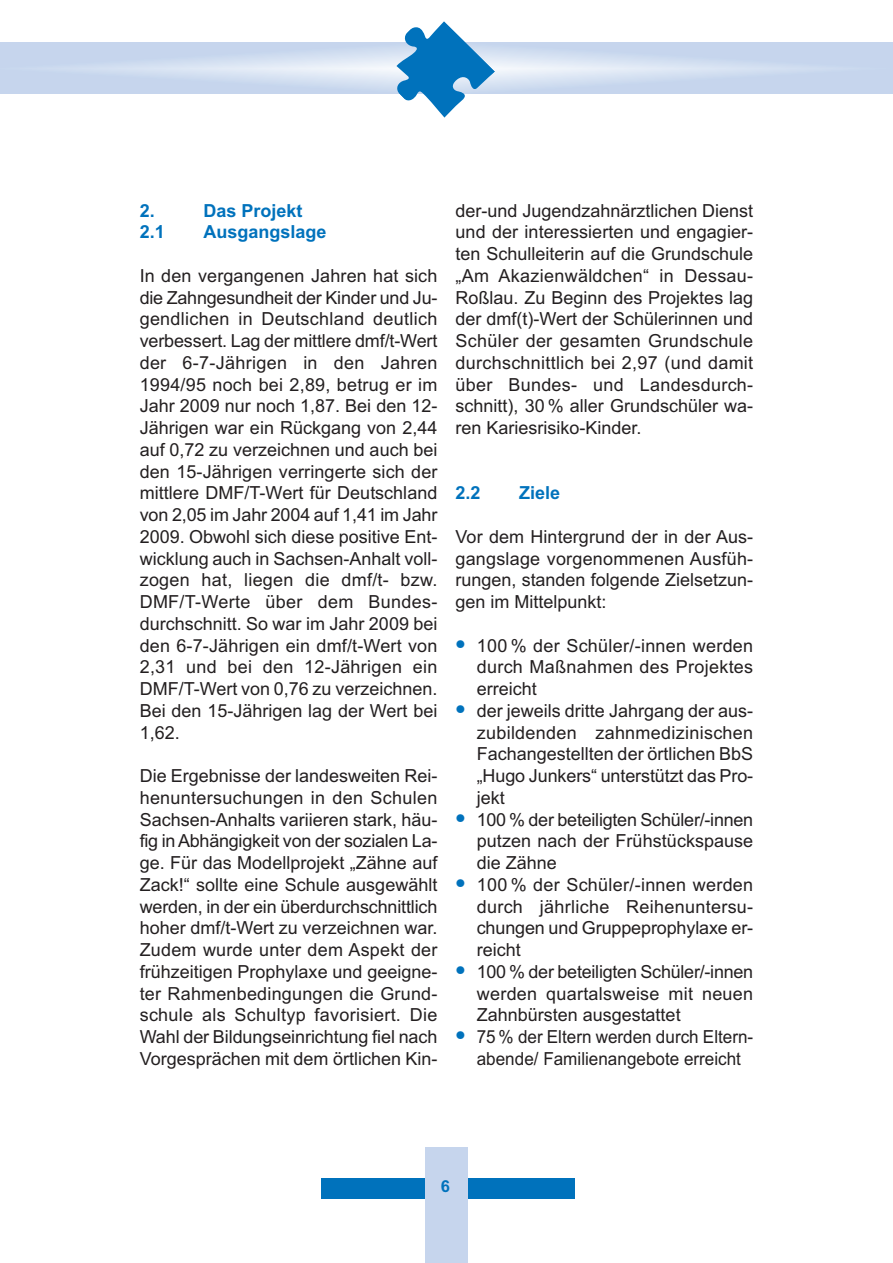
<style>
.page{position:relative;width:893px;height:1263px;background:#fff}
.page>*{position:absolute;margin:0;border:0;box-sizing:border-box;transform-origin:0 0}
.t1{font:18px/21.8px "Arial";color:#231f20;text-align:justify}
.t2{font:18px/21.8px "Arial";color:#231f20;text-align:center;scale:.95 1}
.t3{font:700 18px "Arial";color:#0072bc}
.t4{font:700 16.5px "Arial";color:#0072bc}
</style>
<div class="page">
<svg style="left:0;top:43px;width:893px;height:51px;background:#cddbef"></svg>
<div style="left:321px;top:1179px;width:253px;height:20px;background:#0072bc"></div>
<div style="left:425px;top:1147px;width:43px;height:116px;background:#c6d5ed"></div>
<svg style="left:394px;top:21px;width:101px;height:97px"></svg>
<p class="t3" style="left:140px;top:200px;width:17px">2.</p>
<p class="t3" style="left:203px;top:200px;width:101px">Das Projekt</p>
<p class="t3" style="left:140px;top:221px;width:27px">2.1</p>
<p class="t3" style="left:203px;top:221px;width:125px">Ausgangslage</p>
<p class="t1" style="left:140px;top:265px;width:299px">In den vergangenen Jahren hat sich die Zahngesundheit der Kinder und Ju&shy;gendlichen in Deutschland deutlich verbessert. Lag der mittlere dmf/t-Wert der 6-7-Jährigen in den Jahren 1994/95 noch bei 2,89, betrug er im Jahr 2009 nur noch 1,87. Bei den 12- Jährigen war ein Rückgang von 2,44 auf 0,72 zu verzeichnen und auch bei den 15-Jährigen verringerte sich der mittlere DMF/T-Wert für Deutschland von 2,05 im Jahr 2004 auf 1,41 im Jahr 2009. Obwohl sich diese positive Ent&shy;wicklung auch in Sachsen-Anhalt voll&shy;zogen hat, liegen die dmf/t- bzw.<br>DMF/T-Werte über dem Bundes&shy;durchschnitt. So war im Jahr 2009 bei den 6-7-Jährigen ein dmf/t-Wert von 2,31 und bei den 12-Jährigen ein DMF/T-Wert von 0,76 zu verzeichnen.<br>Bei den 15-Jährigen lag der Wert bei 1,62.</p>
<p class="t1" style="left:140px;top:765px;width:299px">Die Ergebnisse der landesweiten Rei&shy;henuntersuchungen in den Schulen Sachsen-Anhalts variieren stark, häu&shy;fig inAbhängigkeit von der sozialen La&shy;ge. Für das Modellprojekt „Zähne auf Zack!“ sollte eine Schule ausgewählt werden, in der ein überdurchschnittlich hoher dmf/t-Wert zu verzeichnen war.<br>Zudem wurde unter dem Aspekt der frühzeitigen Prophylaxe und geeigne&shy;ter Rahmenbedingungen die Grund&shy;schule als Schultyp favorisiert. Die Wahl der Bildungseinrichtung fiel nach Vorgesprächen mit dem örtlichen Kin-</p>
<p class="t1" style="left:455px;top:199px;width:299px">der-und Jugendzahnärztlichen Dienst und der interessierten und engagier&shy;ten Schulleiterin auf die Grundschule „Am Akazienwäldchen“ in Dessau-Roßlau. Zu Beginn des Projektes lag der dmf(t)-Wert der Schülerinnen und Schüler der gesamten Grundschule durchschnittlich bei 2,97 (und damit über Bundes- und Landesdurch&shy;schnitt), 30 % aller Grundschüler wa&shy;ren Kariesrisiko-Kinder.</p>
<p class="t3" style="left:455px;top:483px;width:27px">2.2</p>
<p class="t3" style="left:519px;top:483px;width:43px">Ziele</p>
<p class="t1" style="left:455px;top:526px;width:299px">Vor dem Hintergrund der in der Aus&shy;gangslage vorgenommenen Ausfüh&shy;rungen, standen folgende Zielsetzun&shy;gen im Mittelpunkt:</p>
<p class="t1" style="left:477px;top:634px;width:278px;text-indent:-21px"><sup>●</sup> 100 % der Schüler/-innen werden durch Maßnahmen des Projektes erreicht</p>
<p class="t1" style="left:477px;top:700px;width:278px;text-indent:-21px"><sup>●</sup> der jeweils dritte Jahrgang der aus&shy;zubildenden zahnmedizinischen Fachangestellten der örtlichen BbS „Hugo Junkers“ unterstützt das Pro&shy;jekt</p>
<p class="t1" style="left:477px;top:808px;width:278px;text-indent:-21px"><sup>●</sup> 100 % der beteiligten Schüler/-innen putzen nach der Frühstückspause die Zähne</p>
<p class="t1" style="left:477px;top:874px;width:278px;text-indent:-21px"><sup>●</sup> 100 % der Schüler/-innen werden durch jährliche Reihenuntersu&shy;chungen und Gruppeprophylaxe er&shy;reicht</p>
<p class="t1" style="left:477px;top:961px;width:278px;text-indent:-21px"><sup>●</sup> 100 % der beteiligten Schüler/-innen werden quartalsweise mit neuen Zahnbürsten ausgestattet</p>
<p class="t2" style="left:455px;top:1026px;width:315px"><sup>●</sup> 75 % der Eltern werden durch Eltern&shy;abende/ Familienangebote erreicht</p>
<p class="t4" style="left:441px;top:1176px;width:11px">6</p>
</div>
